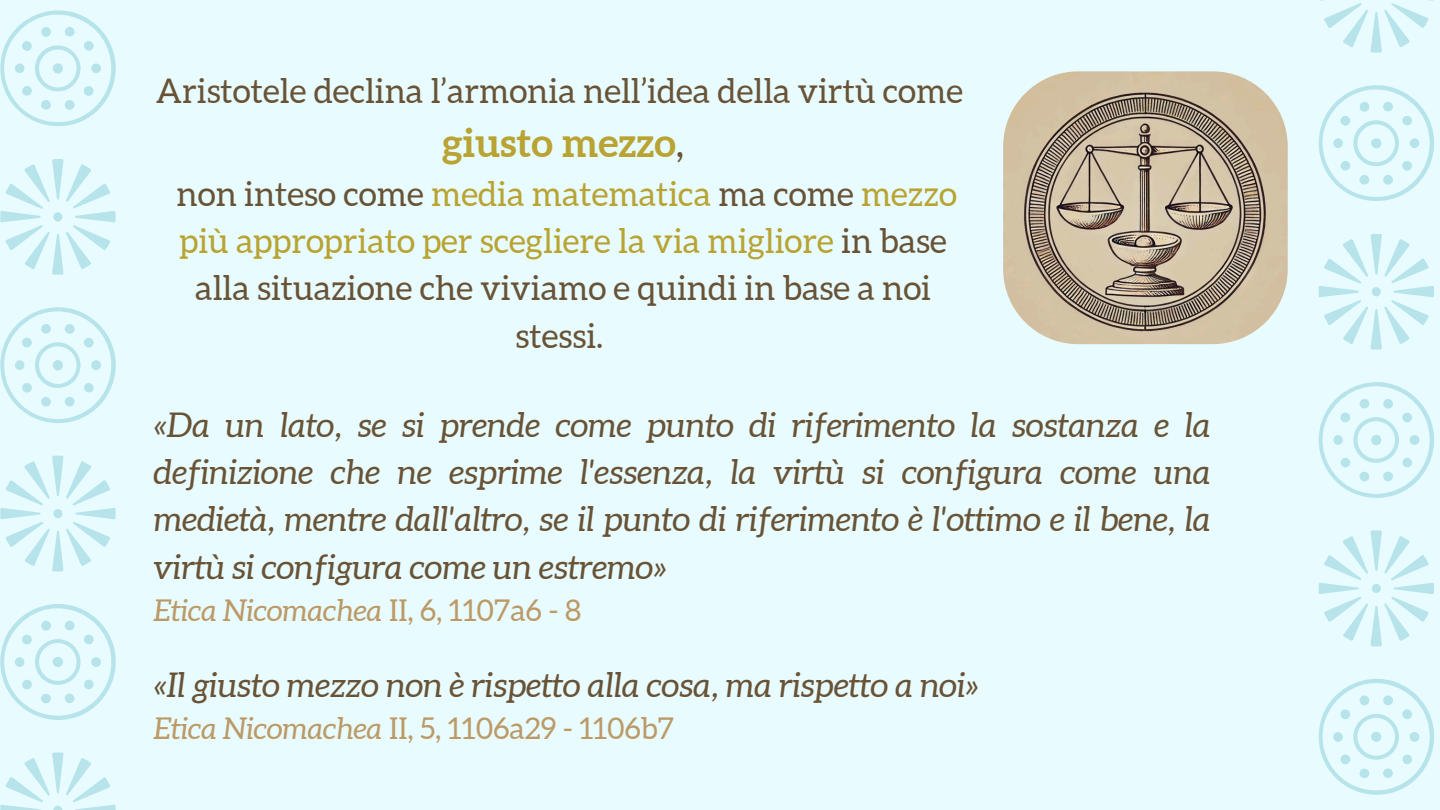
<style>
.page{position:relative;width:1440px;height:810px;background:#e8fcff}
.page>*{position:absolute;margin:0;border:0;box-sizing:border-box;transform-origin:0 0}
.t1{font:700 40px "Aleo";color:#b8a333}
.t2{font:italic 34px/47.2px "Aleo";color:#685336;text-align:justify}
.t3{font:34px/47.2px "Aleo";color:#685336;text-align:center}
.t4{font:30px "Aleo";color:#bc9a67}
.t5{font:italic 30px "Aleo";color:#bc9a67}
.s1{font-weight:400;color:#685336}
.s2{color:#b8a333}
.s3{font-style:normal}
.s4{font-style:italic}
</style>
<div class="page">
<svg style="left:1319px;top:0;width:114px;height:53px"></svg>
<svg style="left:1319px;top:234px;width:115px;height:115px"></svg>
<svg style="left:1319px;top:85px;width:115px;height:116px"></svg>
<svg style="left:1319px;top:530px;width:115px;height:116px"></svg>
<svg style="left:1319px;top:382px;width:115px;height:116px"></svg>
<svg style="left:1319px;top:679px;width:115px;height:116px"></svg>
<svg style="left:0;top:159px;width:116px;height:116px"></svg>
<svg style="left:0;top:10px;width:116px;height:116px"></svg>
<svg style="left:0;top:456px;width:116px;height:116px"></svg>
<svg style="left:0;top:307px;width:116px;height:116px"></svg>
<svg style="left:0;top:753px;width:116px;height:57px"></svg>
<svg style="left:0;top:604px;width:116px;height:116px"></svg>
<img style="left:1003px;top:71px;width:284px;height:273px;border-radius:75px">
<p class="t3" style="left:156px;top:67px;width:809px">Aristotele declina l’armonia nell’idea della virtù come</p>
<p class="t1" style="left:442px;top:120px;width:243px">giusto mezzo<span class="s1">,</span></p>
<p class="t3" style="left:176px;top:170px;width:782px">non inteso come <span class="s2">media matematica</span> ma come <span class="s2">mezzo più appropriato per scegliere la via migliore</span> in base alla situazione che viviamo e quindi in base a noi stessi.</p>
<p class="t2" style="left:154px;top:401px;width:1058px">«Da un lato, se si prende come punto di riferimento la sostanza e la definizione che ne esprime l'essenza, la virtù si configura come una medietà, mentre dall'altro, se il punto di riferimento è l'ottimo e il bene, la virtù si configura come un estremo»</p>
<p class="t5" style="left:154px;top:594px;width:429px">Etica Nicomachea <span class="s3">II, 6, 1107a6 - 8</span></p>
<h1 class="t2" style="left:154px;top:661px;width:826px">«Il giusto mezzo non è rispetto alla cosa, ma rispetto a noi»</h1>
<h1 class="t4" style="left:154px;top:712px;width:522px"><span class="s4">Etica Nicomachea</span> II, 5, 1106a29 - 1106b7</h1>
</div>
